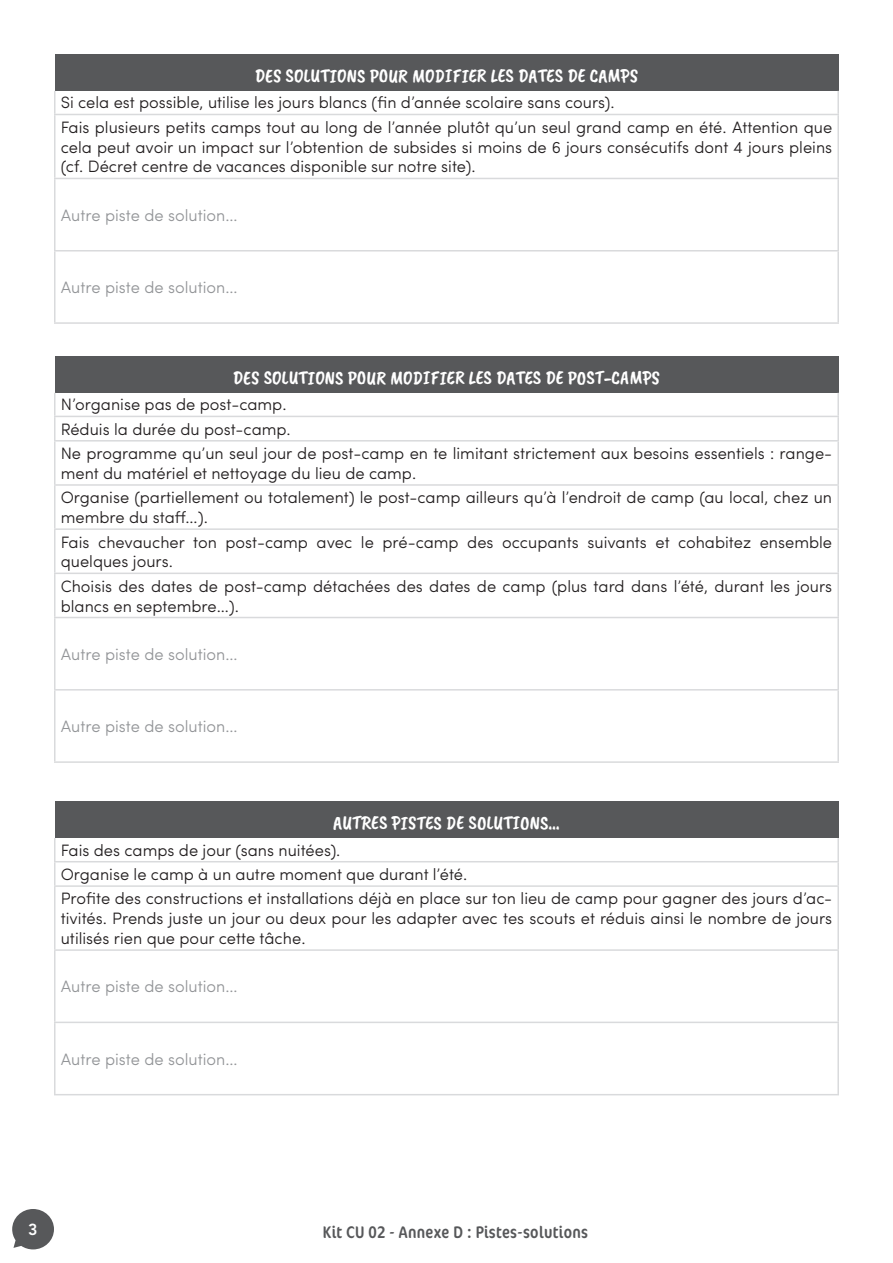
<style>
.page{position:relative;width:893px;height:1263px;background:#fff}
.page>*{position:absolute;margin:0;border:0;box-sizing:border-box;transform-origin:0 0}
.corp{font:19.5px "Caveat Brush";color:#fff}
.t1{font:condensed 16.95px "Cocon OT";letter-spacing:.02em;color:#57585a}
.light{font:300 16.5px/19.8px "Sofia Pro";color:#231f20}
.light-2{font:300 16.5px "Sofia Pro";color:#939598}
.t2{font:800 15.9px "Avenir LT Std";color:#fff}
</style>
<div class="page">
<svg style="left:12px;top:1209px;width:42px;height:40px"></svg>
<div style="left:55px;top:356px;width:783px;height:37px;background:#57585a"></div>
<hr style="left:54px;top:393px;width:2px;height:23px;background:#d9dadc">
<hr style="left:837px;top:393px;width:2px;height:23px;background:#d9dadc">
<hr style="left:54px;top:417px;width:2px;height:23px;background:#d9dadc">
<hr style="left:837px;top:417px;width:2px;height:23px;background:#d9dadc">
<hr style="left:54px;top:441px;width:2px;height:43px;background:#d9dadc">
<hr style="left:837px;top:441px;width:2px;height:43px;background:#d9dadc">
<hr style="left:54px;top:486px;width:2px;height:42px;background:#d9dadc">
<hr style="left:837px;top:486px;width:2px;height:42px;background:#d9dadc">
<hr style="left:54px;top:530px;width:2px;height:43px;background:#d9dadc">
<hr style="left:837px;top:530px;width:2px;height:43px;background:#d9dadc">
<hr style="left:54px;top:573px;width:785px;height:1px;background:#d9dadc">
<hr style="left:54px;top:574px;width:2px;height:43px;background:#d9dadc">
<hr style="left:837px;top:574px;width:2px;height:43px;background:#d9dadc">
<hr style="left:54px;top:617px;width:785px;height:1px;background:#d9dadc">
<hr style="left:54px;top:618px;width:2px;height:71px;background:#d9dadc">
<hr style="left:837px;top:618px;width:2px;height:71px;background:#d9dadc">
<hr style="left:54px;top:689px;width:785px;height:1px;background:#d9dadc">
<hr style="left:54px;top:690px;width:2px;height:71px;background:#d9dadc">
<hr style="left:837px;top:690px;width:2px;height:71px;background:#d9dadc">
<hr style="left:54px;top:761px;width:785px;height:2px;background:#d9dadc">
<hr style="left:54px;top:416px;width:785px;height:1px;background:#d9dadc">
<hr style="left:54px;top:440px;width:785px;height:1px;background:#d9dadc">
<hr style="left:54px;top:484px;width:785px;height:2px;background:#d9dadc">
<hr style="left:54px;top:528px;width:785px;height:2px;background:#d9dadc">
<div style="left:55px;top:801px;width:783px;height:37px;background:#57585a"></div>
<hr style="left:54px;top:838px;width:2px;height:23px;background:#d9dadc">
<hr style="left:837px;top:838px;width:2px;height:23px;background:#d9dadc">
<hr style="left:54px;top:862px;width:2px;height:23px;background:#d9dadc">
<hr style="left:837px;top:862px;width:2px;height:23px;background:#d9dadc">
<hr style="left:54px;top:887px;width:2px;height:62px;background:#d9dadc">
<hr style="left:837px;top:887px;width:2px;height:62px;background:#d9dadc">
<hr style="left:54px;top:949px;width:785px;height:2px;background:#d9dadc">
<hr style="left:54px;top:951px;width:2px;height:71px;background:#d9dadc">
<hr style="left:837px;top:951px;width:2px;height:71px;background:#d9dadc">
<hr style="left:54px;top:1022px;width:785px;height:1px;background:#d9dadc">
<hr style="left:54px;top:1023px;width:2px;height:71px;background:#d9dadc">
<hr style="left:837px;top:1023px;width:2px;height:71px;background:#d9dadc">
<hr style="left:54px;top:1094px;width:785px;height:1px;background:#d9dadc">
<hr style="left:54px;top:861px;width:785px;height:1px;background:#d9dadc">
<hr style="left:54px;top:885px;width:785px;height:2px;background:#d9dadc">
<div style="left:55px;top:54px;width:783px;height:37px;background:#57585a"></div>
<hr style="left:54px;top:91px;width:2px;height:23px;background:#d9dadc">
<hr style="left:837px;top:91px;width:2px;height:23px;background:#d9dadc">
<hr style="left:54px;top:114px;width:785px;height:1px;background:#d9dadc">
<hr style="left:54px;top:115px;width:2px;height:63px;background:#d9dadc">
<hr style="left:837px;top:115px;width:2px;height:63px;background:#d9dadc">
<hr style="left:54px;top:178px;width:785px;height:1px;background:#d9dadc">
<hr style="left:54px;top:179px;width:2px;height:71px;background:#d9dadc">
<hr style="left:837px;top:179px;width:2px;height:71px;background:#d9dadc">
<hr style="left:54px;top:250px;width:785px;height:1px;background:#d9dadc">
<hr style="left:54px;top:251px;width:2px;height:71px;background:#d9dadc">
<hr style="left:837px;top:251px;width:2px;height:71px;background:#d9dadc">
<hr style="left:54px;top:322px;width:785px;height:2px;background:#d9dadc">
<p class="corp" style="left:255px;top:64px;width:385px">DES SOLUTIONS POUR MODIFIER LES DATES DE CAMPS</p>
<p class="light" style="left:61px;top:92px;width:555px">Si cela est possible, utilise les jours blancs (fin d’année scolaire sans cours).</p>
<p class="light" style="left:61px;top:116px;width:773px;text-align:justify">Fais plusieurs petits camps tout au long de l’année plutôt qu’un seul grand camp en été. Attention que cela peut avoir un impact sur l’obtention de subsides si moins de 6 jours consécutifs dont 4 jours pleins (cf. Décret centre de vacances disponible sur notre site).</p>
<p class="light-2" style="left:61px;top:203px;width:178px">Autre piste de solution…</p>
<p class="light-2" style="left:61px;top:275px;width:178px">Autre piste de solution…</p>
<p class="corp" style="left:233px;top:366px;width:429px">DES SOLUTIONS POUR MODIFIER LES DATES DE POST-CAMPS</p>
<p class="light" style="left:61px;top:394px;width:227px">N’organise pas de post-camp.</p>
<p class="light" style="left:61px;top:418px;width:232px">Réduis la durée du post-camp.</p>
<p class="light" style="left:61px;top:442px;width:773px">Ne programme qu’un seul jour de post-camp en te limitant strictement aux besoins essentiels : range&shy;ment du matériel et nettoyage du lieu de camp.</p>
<p class="light" style="left:61px;top:487px;width:773px">Organise (partiellement ou totalement) le post-camp ailleurs qu’à l’endroit de camp (au local, chez un membre du staff…).</p>
<p class="light" style="left:61px;top:531px;width:773px">Fais chevaucher ton post-camp avec le pré-camp des occupants suivants et cohabitez ensemble quelques jours.</p>
<p class="light" style="left:61px;top:575px;width:773px">Choisis des dates de post-camp détachées des dates de camp (plus tard dans l’été, durant les jours blancs en septembre…).</p>
<p class="light-2" style="left:61px;top:642px;width:178px">Autre piste de solution…</p>
<p class="light-2" style="left:61px;top:714px;width:178px">Autre piste de solution…</p>
<p class="corp" style="left:333px;top:811px;width:228px">AUTRES PISTES DE SOLUTIONS…</p>
<p class="light" style="left:61px;top:839px;width:281px">Fais des camps de jour (sans nuitées).</p>
<p class="light" style="left:61px;top:863px;width:408px">Organise le camp à un autre moment que durant l’été.</p>
<p class="light" style="left:61px;top:888px;width:773px;text-align:justify">Profite des constructions et installations déjà en place sur ton lieu de camp pour gagner des jours d’ac&shy;tivités. Prends juste un jour ou deux pour les adapter avec tes scouts et réduis ainsi le nombre de jours utilisés rien que pour cette tâche.</p>
<p class="light-2" style="left:61px;top:974px;width:178px">Autre piste de solution…</p>
<p class="light-2" style="left:61px;top:1047px;width:178px">Autre piste de solution…</p>
<p class="t2" style="left:28px;top:1220px;width:11px">3</p>
<p class="t1" style="left:323px;top:1222px;width:267px">Kit CU 02 - Annexe D : Pistes-solutions</p>
</div>
